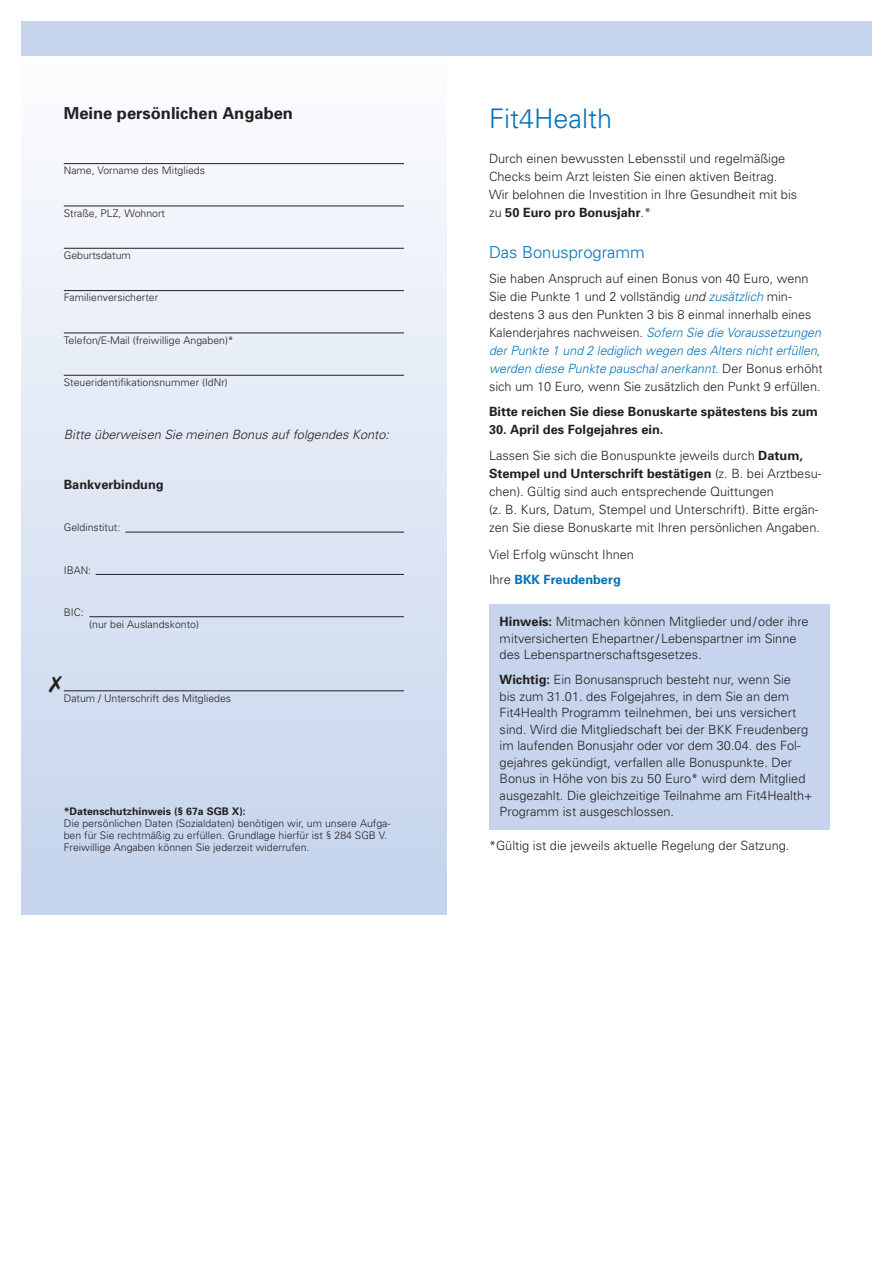
<style>
.page{position:relative;width:893px;height:1263px;background:#fff}
.page>*{position:absolute;margin:0;border:0;box-sizing:border-box;transform-origin:0 0}
.Head{font:300 27px "Univers";color:#0072bc}
.Subhead{font:700 16.5px "Univers";color:#231f20}
.Mengentext{font:300 16.5px "Univers";color:#0072bc}
.Mengentext-2{font:300 12.75px/18px "Univers";color:#231f20}
.Mengentext-3{font:700 12.75px "Univers";color:#231f20}
.Mengentext-4{font:italic 300 12.75px "Univers";color:#231f20}
.Mengentext-5{font:700 12.75px "Univers";color:#0072bc}
.Mengentext-6{font:300 10.5px/12px "Univers";color:#231f20}
.Mengentext-7{font:700 10.5px "Univers";color:#231f20}
.s1{font-weight:700}
.s2{font-style:italic}
.s3{font-style:italic;color:#0072bc}
.s4{font-weight:300;color:#231f20}
</style>
<div class="page">
<div style="left:21px;top:21px;width:425px;height:893px;background:linear-gradient(to bottom,#fdfdfd,#c4d3ec)"></div>
<div style="left:21px;top:21px;width:851px;height:34px;background:#c6d5ed"></div>
<div style="left:489px;top:604px;width:340px;height:225px;background:#c6d5ed"></div>
<hr style="left:64px;top:163px;width:340px;height:1px;background:#231f20">
<hr style="left:64px;top:206px;width:340px;height:1px;background:#231f20">
<hr style="left:64px;top:248px;width:340px;height:1px;background:#231f20">
<hr style="left:64px;top:290px;width:340px;height:1px;background:#231f20">
<hr style="left:64px;top:333px;width:340px;height:1px;background:#231f20">
<hr style="left:64px;top:375px;width:340px;height:1px;background:#231f20">
<hr style="left:125px;top:532px;width:279px;height:1px;background:#231f20">
<hr style="left:96px;top:574px;width:308px;height:1px;background:#231f20">
<hr style="left:89px;top:616px;width:315px;height:1px;background:#231f20">
<hr style="left:64px;top:690px;width:340px;height:1px;background:#231f20">
<svg style="left:49px;top:676px;width:13px;height:17px"></svg>
<p class="Subhead" style="left:64px;top:104px;width:231px">Meine persönlichen Angaben</p>
<p class="Mengentext-6" style="left:64px;top:165px;width:143px">Name, Vorname des Mitglieds</p>
<p class="Mengentext-6" style="left:64px;top:207px;width:103px">Straße, PLZ, Wohnort</p>
<p class="Mengentext-6" style="left:64px;top:249px;width:69px">Geburtsdatum</p>
<p class="Mengentext-6" style="left:64px;top:292px;width:96px">Familienversicherter</p>
<p class="Mengentext-6" style="left:64px;top:334px;width:171px">Telefon/E-Mail (freiwillige Angaben)*</p>
<p class="Mengentext-6" style="left:64px;top:376px;width:165px">Steueridentifikationsnummer (IdNr)</p>
<p class="Mengentext-4" style="left:64px;top:427px;width:327px">Bitte überweisen Sie meinen Bonus auf folgendes Konto:</p>
<p class="Mengentext-3" style="left:64px;top:477px;width:101px">Bankverbindung</p>
<p class="Mengentext-6" style="left:64px;top:522px;width:58px">Geldinstitut:</p>
<p class="Mengentext-6" style="left:64px;top:564px;width:29px">IBAN:</p>
<p class="Mengentext-6" style="left:64px;top:606px;width:21px">BIC:</p>
<p class="Mengentext-6" style="left:89px;top:618px;width:111px">(nur bei Auslandskonto)</p>
<p class="Mengentext-6" style="left:64px;top:692px;width:169px">Datum / Unterschrift des Mitgliedes</p>
<p class="Mengentext-7" style="left:64px;top:804px;width:184px">*Datenschutzhinweis (§ 67a SGB X):</p>
<p class="Mengentext-6" style="left:64px;top:817px;width:328px">Die persönlichen Daten (Sozialdaten) benötigen wir, um unsere Aufga&shy;ben für Sie rechtmäßig zu erfüllen. Grundlage hierfür ist § 284 SGB V.<br>Freiwillige Angaben können Sie jederzeit widerrufen.</p>
<p class="Head" style="left:489px;top:102px;width:125px">Fit4Health</p>
<p class="Mengentext-2" style="left:489px;top:149px;width:310px">Durch einen bewussten Lebensstil und regelmäßige Checks beim Arzt leisten Sie einen aktiven Beitrag.<br>Wir belohnen die Investition in Ihre Gesundheit mit bis zu <span class="s1">50 Euro pro Bonusjahr</span>.*</p>
<p class="Mengentext" style="left:489px;top:242px;width:157px">Das Bonusprogramm</p>
<p class="Mengentext-2" style="left:489px;top:269px;width:335px">Sie haben Anspruch auf einen Bonus von 40 Euro, wenn Sie die Punkte 1 und 2 vollständig <span class="s2">und</span> <span class="s3">zusätzlich</span> min&shy;destens 3 aus den Punkten 3 bis 8 einmal innerhalb eines Kalenderjahres nachweisen. <span class="s3">Sofern Sie die Voraussetzungen der Punkte 1 und 2 lediglich wegen des Alters nicht erfüllen, werden diese Punkte pauschal anerkannt.</span> Der Bonus erhöht sich um 10 Euro, wenn Sie zusätzlich den Punkt 9 erfüllen.</p>
<p class="Mengentext-3" style="left:489px;top:404px;width:330px">Bitte reichen Sie diese Bonuskarte spätestens bis zum</p>
<p class="Mengentext-3" style="left:489px;top:422px;width:176px">30. April des Folgejahres ein.</p>
<p class="Mengentext-2" style="left:489px;top:446px;width:334px">Lassen Sie sich die Bonuspunkte jeweils durch <span class="s1">Datum, Stempel und Unterschrift bestätigen</span> (z. B. bei Arztbesu&shy;chen). Gültig sind auch entsprechende Quittungen<br>(z. B. Kurs, Datum, Stempel und Unterschrift). Bitte ergän&shy;zen Sie diese Bonuskarte mit Ihren persönlichen Angaben.</p>
<p class="Mengentext-2" style="left:489px;top:545px;width:147px">Viel Erfolg wünscht Ihnen</p>
<p class="Mengentext-5" style="left:489px;top:572px;width:133px"><span class="s4">Ihre</span> BKK Freudenberg</p>
<p class="Mengentext-2" style="left:500px;top:614px;width:311px;line-height:16.5px"><span class="s1">Hinweis:</span> Mitmachen können Mitglieder und/oder ihre mitversicherten Ehepartner/Lebenspartner im Sinne des Lebenspartnerschaftsgesetzes.</p>
<p class="Mengentext-2" style="left:500px;top:672px;width:315px;line-height:16.5px"><span class="s1">Wichtig:</span> Ein Bonusanspruch besteht nur, wenn Sie<br>bis zum 31.01. des Folgejahres, in dem Sie an dem Fit4Health Programm teilnehmen, bei uns versichert sind. Wird die Mitgliedschaft bei der BKK Freudenberg im laufenden Bonusjahr oder vor dem 30.04. des Fol&shy;gejahres gekündigt, verfallen alle Bonuspunkte. Der Bonus in Höhe von bis zu 50 Euro* wird dem Mitglied ausgezahlt. Die gleichzeitige Teilnahme am Fit4Health+ Programm ist ausgeschlossen.</p>
<p class="Mengentext-2" style="left:489px;top:837px;width:302px">*Gültig ist die jeweils aktuelle Regelung der Satzung.</p>
</div>
